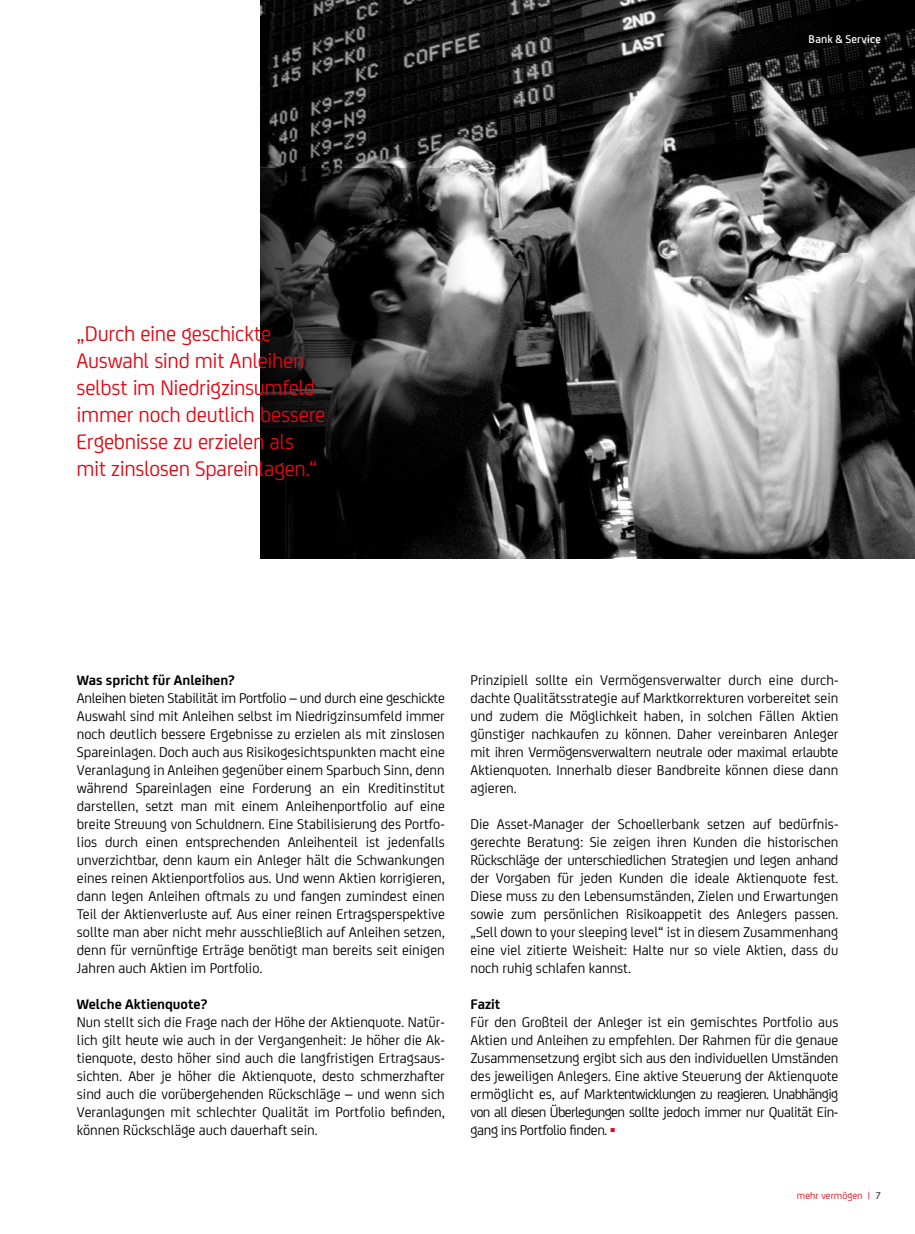
<style>
.page{position:relative;width:915px;height:1234px;background:#fff}
.page>*{position:absolute;margin:0;border:0;box-sizing:border-box;transform-origin:0 0}
.t1{font:22.5px/27px "Uni Credit";letter-spacing:-.015em;color:#e30613}
.t2{font:15px/18px "Uni Credit";color:#000;text-align:justify}
.t3{font:700 15px "Uni Credit";color:#000}
.t4{font:500 12px "Uni Credit";letter-spacing:.01em;color:#fff}
.t5{font:10.5px "Uni Credit";color:#e30613}
.s1{font-family:"Arial";font-weight:700;color:#e30613}
.s2{color:#000}
</style>
<div class="page">
<img style="left:261px;top:0;width:653px;height:558px">
<svg style="left:260px;top:168px;width:321px;height:390px;background:#333"></svg>
<p class="t4" style="left:808px;top:30px;width:74px">Bank &amp; Service</p>
<h1 class="t1" style="left:77px;top:319px;width:250px">„Durch eine geschickte<br>Auswahl sind mit Anleihen selbst im Niedrigzinsumfeld immer noch deutlich bessere<br>Ergebnisse zu erzielen als mit zinslosen Spareinlagen.“</h1>
<p class="t3" style="left:77px;top:668px;width:159px">Was spricht für Anleihen?</p>
<p class="t2" style="left:77px;top:687px;width:369px">Anleihen bieten Stabilität im Portfolio – und durch eine geschickte Auswahl sind mit Anleihen selbst im Niedrigzinsumfeld immer noch deutlich bessere Ergebnisse zu erzielen als mit zinslosen Spareinlagen. Doch auch aus Risikogesichtspunkten macht eine Veranlagung in Anleihen gegenüber einem Sparbuch Sinn, denn während Spareinlagen eine Forderung an ein Kreditinstitut darstellen, setzt man mit einem Anleihenportfolio auf eine breite Streuung von Schuldnern. Eine Stabilisierung des Portfo&shy;lios durch einen entsprechenden Anleihenteil ist jedenfalls unverzichtbar, denn kaum ein Anleger hält die Schwankungen eines reinen Aktienportfolios aus. Und wenn Aktien korrigieren, dann legen Anleihen oftmals zu und fangen zumindest einen Teil der Aktienverluste auf. Aus einer reinen Ertragsperspektive sollte man aber nicht mehr ausschließlich auf Anleihen setzen, denn für vernünftige Erträge benötigt man bereits seit einigen Jahren auch Aktien im Portfolio.</p>
<p class="t3" style="left:77px;top:992px;width:132px">Welche Aktienquote?</p>
<p class="t2" style="left:77px;top:1011px;width:369px">Nun stellt sich die Frage nach der Höhe der Aktienquote. Natür&shy;lich gilt heute wie auch in der Vergangenheit: Je höher die Ak&shy;tienquote, desto höher sind auch die langfristigen Ertragsaus&shy;sichten. Aber je höher die Aktienquote, desto schmerzhafter sind auch die vorübergehenden Rückschläge – und wenn sich Veranlagungen mit schlechter Qualität im Portfolio befinden, können Rückschläge auch dauerhaft sein.</p>
<p class="t2" style="left:470px;top:669px;width:369px">Prinzipiell sollte ein Vermögensverwalter durch eine durch&shy;dachte Qualitätsstrategie auf Marktkorrekturen vorbereitet sein und zudem die Möglichkeit haben, in solchen Fällen Aktien günstiger nachkaufen zu können. Daher vereinbaren Anleger mit ihren Vermögensverwaltern neutrale oder maximal erlaubte Aktienquoten. Innerhalb dieser Bandbreite können diese dann agieren.</p>
<p class="t2" style="left:470px;top:813px;width:369px">Die Asset-Manager der Schoellerbank setzen auf bedürfnis&shy;gerechte Beratung: Sie zeigen ihren Kunden die historischen Rückschläge der unterschiedlichen Strategien und legen anhand der Vorgaben für jeden Kunden die ideale Aktienquote fest.<br>Diese muss zu den Lebensumständen, Zielen und Erwartungen sowie zum persönlichen Risikoappetit des Anlegers passen. „Sell down to your sleeping level“ ist in diesem Zusammenhang eine viel zitierte Weisheit: Halte nur so viele Aktien, dass du noch ruhig schlafen kannst.</p>
<p class="t3" style="left:470px;top:992px;width:31px">Fazit</p>
<p class="t2" style="left:470px;top:1011px;width:369px">Für den Großteil der Anleger ist ein gemischtes Portfolio aus Aktien und Anleihen zu empfehlen. Der Rahmen für die genaue Zusammensetzung ergibt sich aus den individuellen Umständen des jeweiligen Anlegers. Eine aktive Steuerung der Aktienquote ermöglicht es, auf Marktentwicklungen zu reagieren. Unabhängig von all diesen Überlegungen sollte jedoch immer nur Qualität Ein&shy;gang ins Portfolio finden. <span class="s1">▪</span></p>
<p class="t5" style="left:796px;top:1187px;width:85px">mehr vermögen | <span class="s2">7</span></p>
</div>
